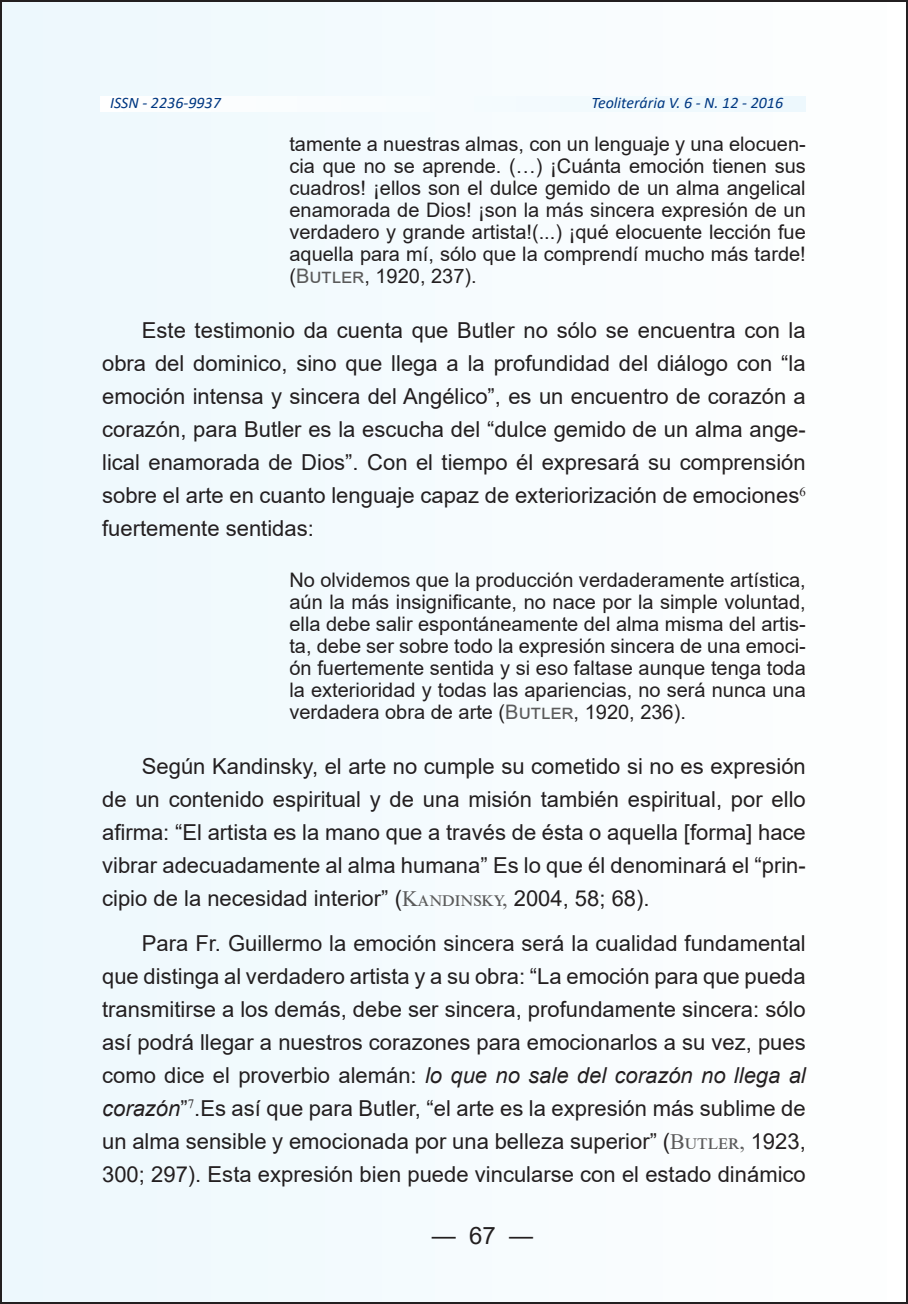
<style>
.page{position:relative;width:908px;height:1304px;background:#fff}
.page>*{position:absolute;margin:0;border:0;box-sizing:border-box;transform-origin:0 0}
.t1{font:24px "Arial";color:#231f20}
.t2{font:22px/33px "Arial";color:#231f20;text-align:justify}
.txt_citação{font:20px/22px "Arial";color:#231f20;text-align:justify}
.t3{font:italic 16px "Calibri";color:#003882}
.s1{color:#5a5a5a}
.s2{font-family:"Times New Roman";color:#5a5a5a}
.s3{font-style:italic}
</style>
<div class="page">
<div style="left:1px;top:1px;width:905px;height:1302px;background:#f6fbfe"></div>
<p class="t3" style="left:110px;top:92px;width:112px">ISSN - 2236-9937</p>
<p class="t3" style="left:591px;top:92px;width:193px">Teoliterária V. 6 - N. 12 - 2016</p>
<p class="txt_citação" style="left:289px;top:132px;width:517px">tamente a nuestras almas, con un lenguaje y una elocuen&shy;cia que no se aprende. (…) ¡Cuánta emoción tienen sus cuadros! ¡ellos son el dulce gemido de un alma angelical enamorada de Dios! ¡son la más sincera expresión de un verdadero y grande artista!(...) ¡qué elocuente lección fue aquella para mí, sólo que la comprendí mucho más tarde! (<span class="s1">Butler</span>, 1920, 237).</p>
<p class="t2" style="left:102px;top:314px;width:704px;text-indent:40px">Este testimonio da cuenta que Butler no sólo se encuentra con la obra del dominico, sino que llega a la profundidad del diálogo con “la emoción intensa y sincera del Angélico”, es un encuentro de corazón a corazón, para Butler es la escucha del “dulce gemido de un alma ange&shy;lical enamorada de Dios”. Con el tiempo él expresará su comprensión sobre el arte en cuanto lenguaje capaz de exteriorización de emociones<sup>6 </sup>fuertemente sentidas:</p>
<p class="txt_citação" style="left:289px;top:568px;width:517px">No olvidemos que la producción verdaderamente artística, aún la más insignificante, no nace por la simple voluntad, ella debe salir espontáneamente del alma misma del artis&shy;ta, debe ser sobre todo la expresión sincera de una emoci&shy;ón fuertemente sentida y si eso faltase aunque tenga toda la exterioridad y todas las apariencias, no será nunca una verdadera obra de arte (<span class="s1">Butler</span>, 1920, 236).</p>
<p class="t2" style="left:102px;top:750px;width:704px;text-indent:40px">Según Kandinsky, el arte no cumple su cometido si no es expresión de un contenido espiritual y de una misión también espiritual, por ello afirma: “El artista es la mano que a través de ésta o aquella [forma] hace vibrar adecuadamente al alma humana” Es lo que él denominará el “prin&shy;cipio de la necesidad interior” (<span class="s2">Kandinsky,</span> 2004, 58; 68).</p>
<p class="t2" style="left:102px;top:926px;width:705px;text-indent:40px">Para Fr. Guillermo la emoción sincera será la cualidad fundamental que distinga al verdadero artista y a su obra: “La emoción para que pueda transmitirse a los demás, debe ser sincera, profundamente sincera: sólo así podrá llegar a nuestros corazones para emocionarlos a su vez, pues como dice el proverbio alemán: <span class="s3">lo que no sale del corazón no llega al corazón</span>”<sup>7</sup>.Es así que para Butler, “el arte es la expresión más sublime de un alma sensible y emocionada por una belleza superior” (<span class="s2">Butler,</span> 1923, 300; 297). Esta expresión bien puede vincularse con el estado dinámico</p>
<p class="t1" style="left:431px;top:1218px;width:103px">— 67 —</p>
</div>
